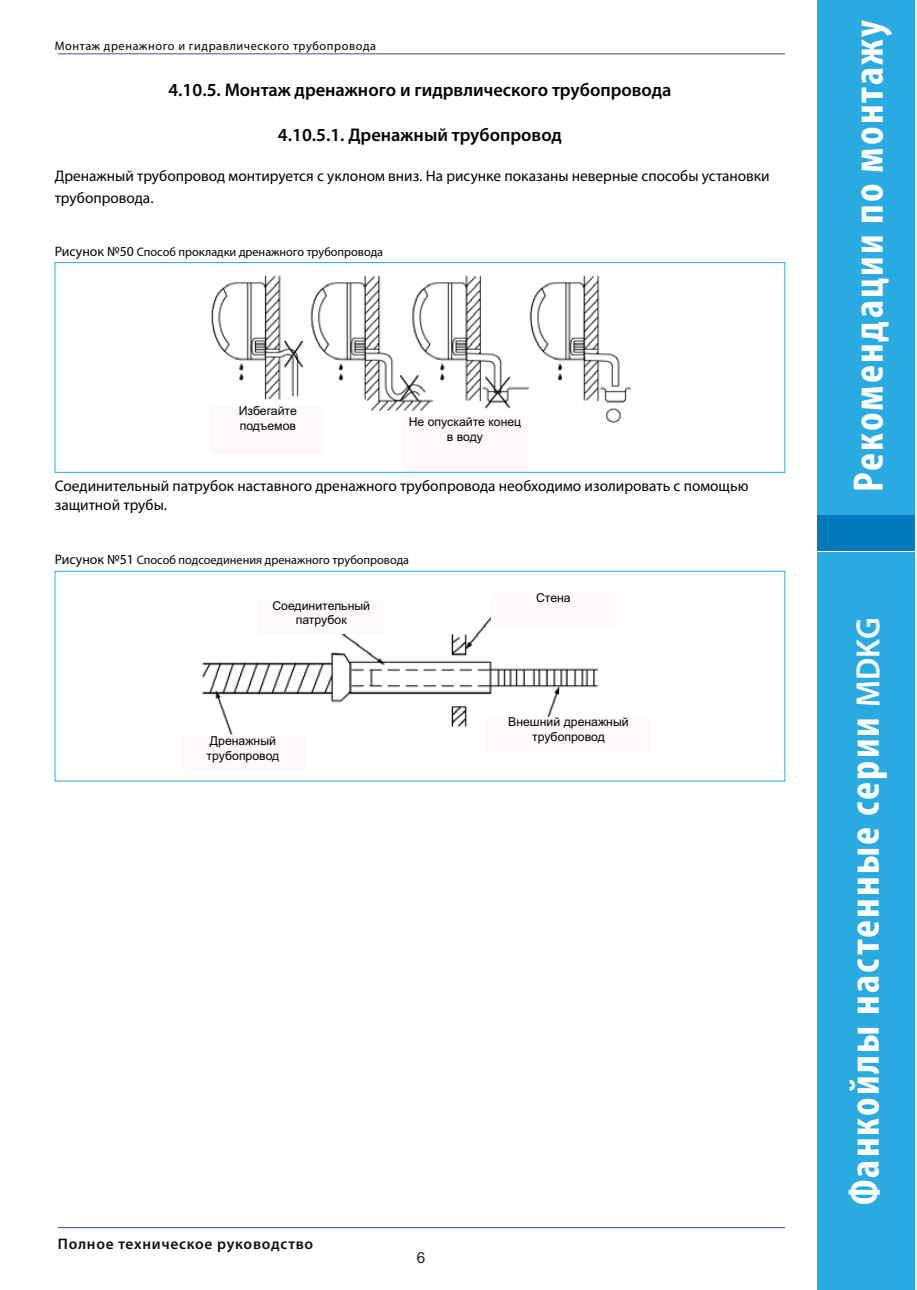
<style>
.page{position:relative;width:917px;height:1290px;background:#fff}
.page>*{position:absolute;margin:0;border:0;box-sizing:border-box;transform-origin:0 0}
.t1{font:700 condensed 42.88px "Myriad Pro";letter-spacing:.05em;color:#fffffc}
.t2{font:600 18.38px "Myriad Pro";color:#010202}
.t3{font:15.4px/22.1px "Myriad Pro";color:#010202}
.t4{font:600 15.4px "Myriad Pro";letter-spacing:.05em;color:#0c0e1a}
.t5{font:15.4px "Arial";color:#231f20}
.t6{font:12.25px/14.7px "Arial";color:#010202;text-align:center}
.t7{font:12.25px "Myriad Pro";color:#010202}
.t8{font:12.25px "Myriad Pro";letter-spacing:.05em;color:#010202}
.s1{font-size:13.83px}
.s2{font-weight:600;font-stretch:normal;font-size:33.77px;color:#fff}
</style>
<div class="page">
<hr style="left:58px;top:53px;width:727px;height:1px;background:#434ea1">
<div style="left:817px;top:0;width:98px;height:514px;background:#29abe2"></div>
<div style="left:817px;top:515px;width:98px;height:36px;background:#027abb"></div>
<div style="left:817px;top:552px;width:98px;height:738px;background:#29abe2"></div>
<hr style="left:58px;top:1227px;width:727px;height:1px;background:#434ea1">
<svg style="left:55px;top:262px;width:730px;height:519px"></svg>
<p class="t8" style="left:55px;top:38px;width:323px">Монтаж дренажного и гидравлического трубопровода</p>
<p class="t2" style="left:168px;top:79px;width:504px">4.10.5. Монтаж дренажного и гидрвлического трубопровода</p>
<p class="t2" style="left:278px;top:123px;width:285px">4.10.5.1. Дренажный трубопровод</p>
<p class="t3" style="left:55px;top:165px;width:717px">Дренажный трубопровод монтируется с уклоном вниз. На рисунке показаны неверные способы установки трубопровода.</p>
<p class="t7" style="left:55px;top:244px;width:330px"><span class="s1">Рисунок №50</span> Способ прокладки дренажного трубопровода</p>
<p class="t6" style="left:239px;top:403px;width:60px;text-align:left">Избегайте подъемов</p>
<p class="t6" style="left:409px;top:414px;width:114px">Не опускайте конец в воду</p>
<p class="t3" style="left:55px;top:477px;width:695px;line-height:18.4px">Соединительный патрубок наставного дренажного трубопровода необходимо изолировать с помощью защитной трубы.</p>
<p class="t7" style="left:55px;top:553px;width:356px"><span class="s1">Рисунок №51</span> Способ подсоединения дренажного трубопровода</p>
<p class="t6" style="left:272px;top:598px;width:99px">Соединительный патрубок</p>
<p class="t6" style="left:207px;top:734px;width:74px;text-align:left">Дренажный трубопровод</p>
<p class="t6" style="left:536px;top:590px;width:36px">Стена</p>
<p class="t6" style="left:508px;top:715px;width:122px">Внешний дренажный трубопровод</p>
<p class="t4" style="left:58px;top:1234px;width:257px">Полное техническое руководство</p>
<p class="t5" style="left:417px;top:1249px;width:10px">6</p>
<h1 class="t1" style="left:843px;top:492px;width:474px;rotate:-90deg">Рекомендации по монтажу</h1>
<h1 class="t1" style="left:839px;top:1205px;width:589px;rotate:-90deg">Фанкойлы настенные серии <span class="s2">MDKG</span></h1>
</div>
